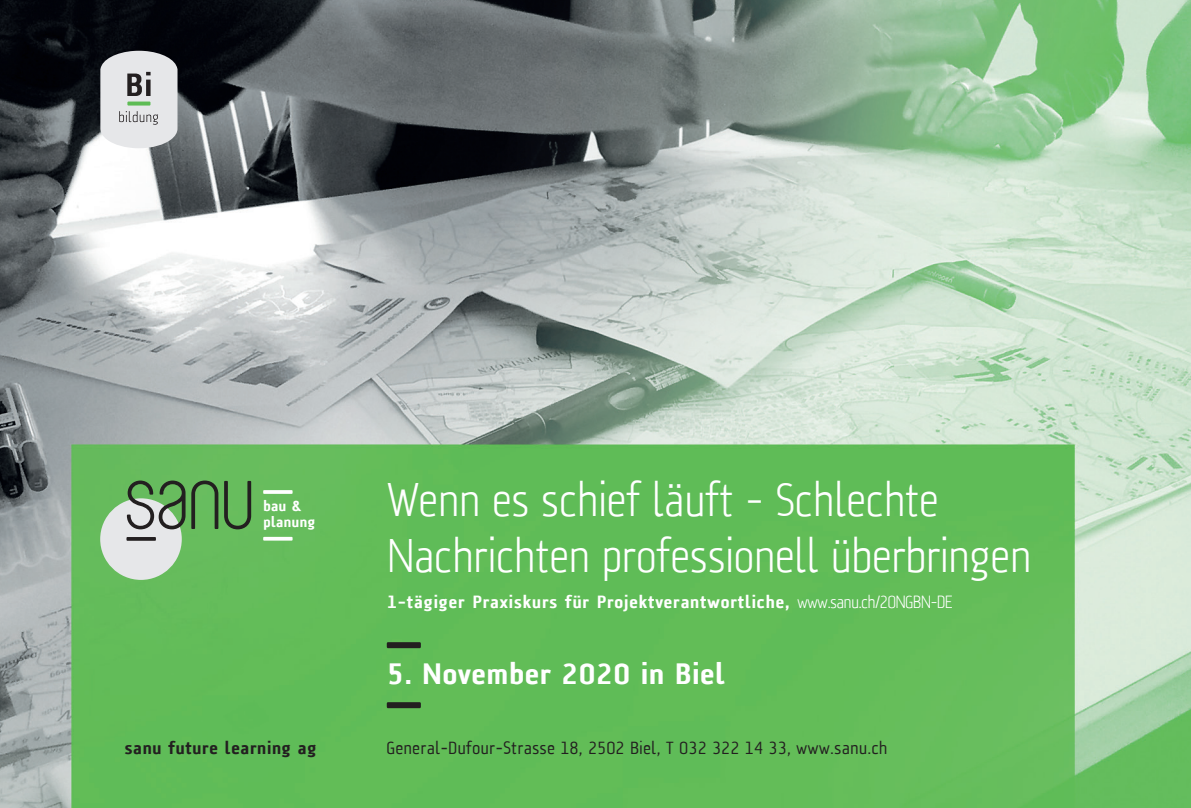
<style>
.page{position:relative;width:1191px;height:808px;background:#fff}
.page>*{position:absolute;margin:0;border:0;box-sizing:border-box;transform-origin:0 0}
.t1{font:300 48px "A Asanu";letter-spacing:-.025em;color:#fff}
.t2{font:900 30px "A Asanu";letter-spacing:-.01em;color:#fff}
.Normal_e{font:900 18px "A Asanu";letter-spacing:.01em;color:#fff}
.t3{font:18px "A Asanu";color:#231f20}
.t4{font:900 18px "A Asanu";color:#231f20}
.t5{font:900 15px "A Asanu";letter-spacing:-.015em;color:#fff}
.s1{font-weight:300}
</style>
<div class="page">
<img style="left:0;top:0;width:1191px;height:808px">
<div style="left:100px;top:498px;width:82px;height:82px;background:#e6e7e9;border-radius:50%"></div>
<svg style="left:127px;top:480px;width:58px;height:49px"></svg>
<svg style="left:191px;top:480px;width:27px;height:49px"></svg>
<svg style="left:224px;top:481px;width:27px;height:48px"></svg>
<svg style="left:126px;top:537px;width:30px;height:4px"></svg>
<svg style="left:263px;top:537px;width:29px;height:4px"></svg>
<svg style="left:263px;top:490px;width:29px;height:4px"></svg>
<div style="left:387px;top:642px;width:34px;height:6px;background:#231f20"></div>
<div style="left:387px;top:702px;width:34px;height:6px;background:#231f20"></div>
<svg style="left:100px;top:51px;width:77px;height:97px"></svg>
<p class="t5" style="left:263px;top:498px;width:40px">bau &amp;</p>
<p class="t5" style="left:263px;top:514px;width:54px">planung</p>
<p class="t1" style="left:387px;top:474px;width:554px">Wenn es schief läuft - Schlechte</p>
<p class="t1" style="left:387px;top:530px;width:647px">Nachrichten professionell überbringen</p>
<p class="Normal_e" style="left:387px;top:592px;width:568px">1-tägiger Praxiskurs für Projektverantwortliche, <span class="s1">www.sanu.ch/20NGBN-DE</span></p>
<p class="t2" style="left:387px;top:657px;width:340px">5. November 2020 in Biel</p>
<p class="t4" style="left:124px;top:738px;width:194px">sanu future learning ag</p>
<p class="t3" style="left:386px;top:738px;width:503px">General-Dufour-Strasse 18, 2502 Biel, T 032 322 14 33, www.sanu.ch</p>
</div>
